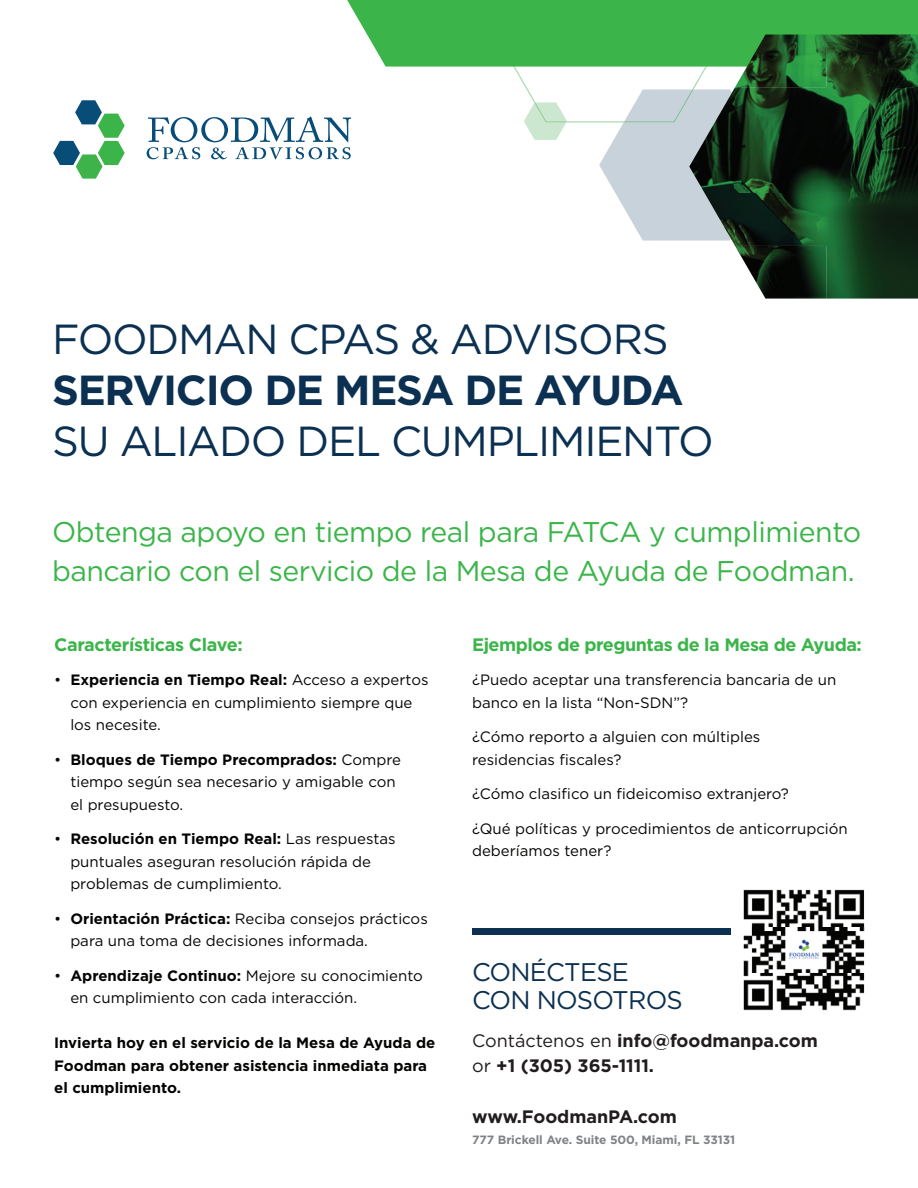
<style>
.page{position:relative;width:918px;height:1188px;background:#fff}
.page>*{position:absolute;margin:0;border:0;box-sizing:border-box;transform-origin:0 0}
.t1{font:42px "Gotham";letter-spacing:-.03em;color:#0b3051}
.t2{font:700 42px "Gotham";letter-spacing:-.03em;color:#0b3051}
.t3{font:28.5px/39px "Gotham";letter-spacing:-.02em;color:#3bb54a}
.t4{font:25.5px/28.5px "Gotham";letter-spacing:-.03em;color:#0b3051}
.t5{font:700 18px/25.5px "Gotham";color:#211d1e}
.t6{font:700 18px "Gotham";letter-spacing:-.025em;color:#3bb54a}
.t7{font:15px/22.5px "Gotham";color:#040503}
.t8{font:700 15px/22.5px "Gotham";color:#040503}
.t9{font:700 12px "Gotham";letter-spacing:-.005em;color:#808385}
.s1{font-weight:700}
.s2{font-weight:400}
</style>
<div class="page">
<svg style="left:53px;top:100px;width:72px;height:79px"></svg>
<div style="left:472px;top:928px;width:392px;height:7px;background:#0b3051"></div>
<svg style="left:147px;top:0;width:771px;height:241px"></svg>
<img style="left:735px;top:35px;width:183px;height:158px">
<img style="left:689px;top:87px;width:46px;height:106px">
<img style="left:704px;top:193px;width:214px;height:53px">
<img style="left:735px;top:246px;width:183px;height:53px">
<img style="left:743px;top:889px;width:122px;height:122px">
<img style="left:732px;top:928px;width:132px;height:7px">
<h1 class="t1" style="left:52px;top:312px;width:618px">FOODMAN CPAS &amp; ADVISORS</h1>
<h1 class="t2" style="left:52px;top:362px;width:633px">SERVICIO DE MESA DE AYUDA</h1>
<h1 class="t1" style="left:52px;top:414px;width:663px">SU ALIADO DEL CUMPLIMIENTO</h1>
<h2 class="t3" style="left:52px;top:511px;width:811px">Obtenga apoyo en tiempo real para FATCA y cumplimiento bancario con el servicio de la Mesa de Ayuda de Foodman.</h2>
<p class="t6" style="left:54px;top:632px;width:190px">Características Clave:</p>
<p class="t7" style="left:70px;top:668px;width:360px;text-indent:-16px">• <span class="s1">Experiencia en Tiempo Real:</span> Acceso a expertos con experiencia en cumplimiento siempre que los necesite.</p>
<p class="t7" style="left:70px;top:748px;width:332px;text-indent:-16px">• <span class="s1">Bloques de Tiempo Precomprados:</span> Compre tiempo según sea necesario y amigable con el presupuesto.</p>
<p class="t7" style="left:70px;top:827px;width:327px;text-indent:-16px">• <span class="s1">Resolución en Tiempo Real:</span> Las respuestas puntuales aseguran resolución rápida de problemas de cumplimiento.</p>
<p class="t7" style="left:70px;top:907px;width:359px;text-indent:-16px">• <span class="s1">Orientación Práctica:</span> Reciba consejos prácticos para una toma de decisiones informada.</p>
<p class="t7" style="left:70px;top:964px;width:354px;text-indent:-16px">• <span class="s1">Aprendizaje Continuo:</span> Mejore su conocimiento en cumplimiento con cada interacción.</p>
<p class="t8" style="left:54px;top:1032px;width:383px">Invierta hoy en el servicio de la Mesa de Ayuda de<br>Foodman para obtener asistencia inmediata para el cumplimiento.</p>
<p class="t6" style="left:472px;top:632px;width:391px">Ejemplos de preguntas de la Mesa de Ayuda:</p>
<p class="t7" style="left:472px;top:668px;width:366px">¿Puedo aceptar una transferencia bancaria de un banco en la lista “Non-SDN”?</p>
<p class="t7" style="left:472px;top:725px;width:290px">¿Cómo reporto a alguien con múltiples residencias fiscales?</p>
<p class="t7" style="left:472px;top:782px;width:318px">¿Cómo clasifico un fideicomiso extranjero?</p>
<p class="t7" style="left:472px;top:817px;width:377px">¿Qué políticas y procedimientos de anticorrupción deberíamos tener?</p>
<h3 class="t4" style="left:472px;top:957px;width:212px">CONÉCTESE<br>CON NOSOTROS</h3>
<p class="t5" style="left:472px;top:1028px;width:347px"><span class="s2">Contáctenos en</span> info@foodmanpa.com <span class="s2">or</span> +1 (305) 365-1111.</p>
<p class="t5" style="left:472px;top:1104px;width:206px">www.FoodmanPA.com</p>
<p class="t9" style="left:472px;top:1132px;width:265px">777 Brickell Ave. Suite 500, Miami, FL 33131</p>
</div>
